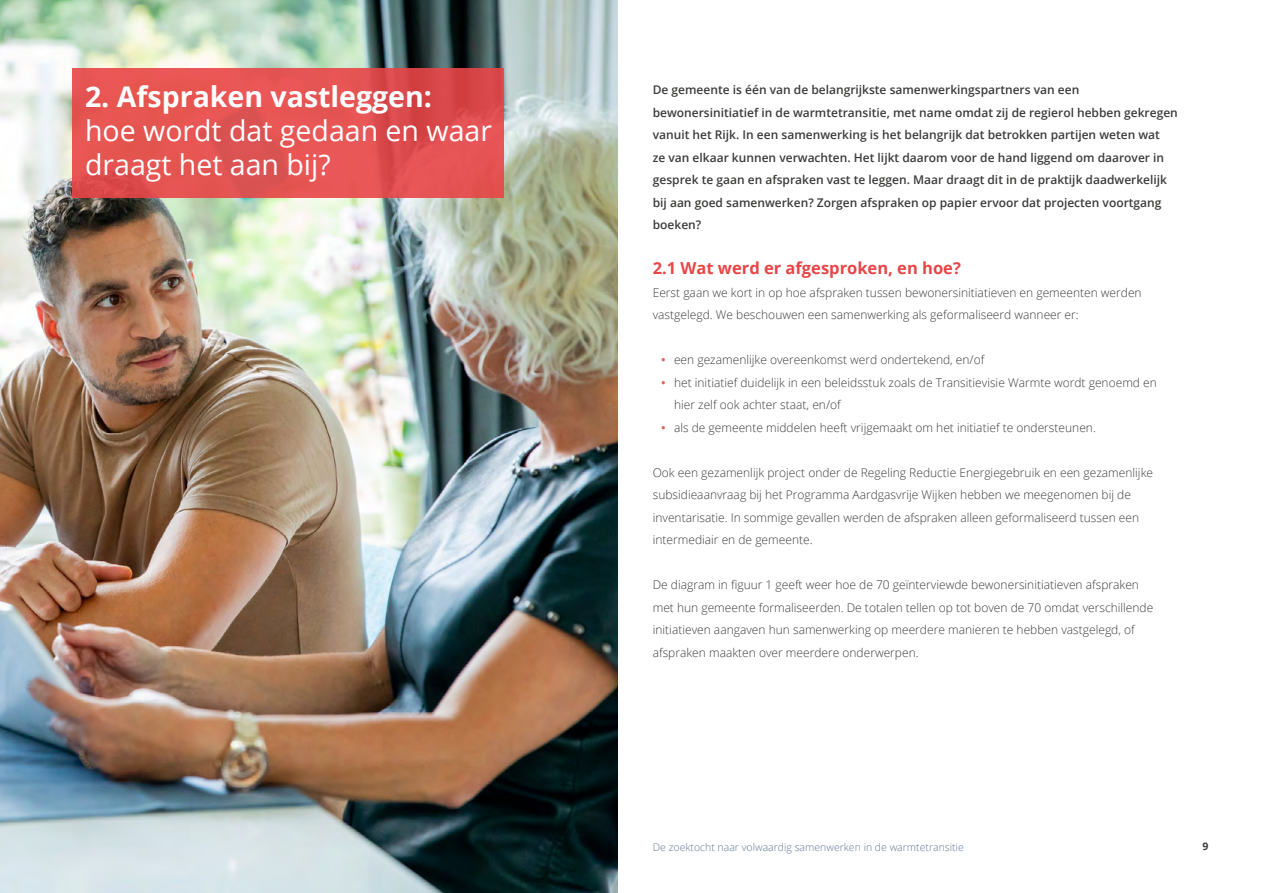
<style>
.page{position:relative;width:1263px;height:893px;background:#fff}
.page>*{position:absolute;margin:0;border:0;box-sizing:border-box;transform-origin:0 0}
.t1{font:28.5px "Open Sans";color:#fff}
.t2{font:700 28.5px "Open Sans";color:#fff}
.H3{font:700 16.5px "Open Sans";color:#e94547}
.Opsomming{font:300 12px/22.5px "Open Sans";color:#3c3c3b}
.t3{font:600 12px/22.5px "Open Sans";color:#3c3c3b}
.t4{font:300 10.5px "Open Sans";color:#607790}
.t5{font:700 10.5px "Open Sans";color:#3c3c3b}
.s1{font-weight:600;color:#eb5d56}
</style>
<div class="page">
<img style="left:0;top:0;width:618px;height:893px">
<svg style="left:72px;top:68px;width:432px;height:130px;background:#e25251"></svg>
<h1 class="t2" style="left:85px;top:76px;width:348px">2. Afspraken vastleggen:</h1>
<h1 class="t1" style="left:85px;top:111px;width:408px">hoe wordt dat gedaan en waar</h1>
<h1 class="t1" style="left:85px;top:145px;width:247px">draagt het aan bij?</h1>
<p class="t3" style="left:653px;top:78px;width:527px">De gemeente is één van de belangrijkste samenwerkingspartners van een bewonersinitiatief in de warmtetransitie, met name omdat zij de regierol hebben gekregen vanuit het Rijk. In een samenwerking is het belangrijk dat betrokken partijen weten wat<br>ze van elkaar kunnen verwachten. Het lijkt daarom voor de hand liggend om daarover in gesprek te gaan en afspraken vast te leggen. Maar draagt dit in de praktijk daadwerkelijk bij aan goed samenwerken? Zorgen afspraken op papier ervoor dat projecten voortgang boeken?</p>
<h2 class="H3" style="left:653px;top:257px;width:310px">2.1 Wat werd er afgesproken, en hoe?</h2>
<p class="Opsomming" style="left:653px;top:281px;width:490px">Eerst gaan we kort in op hoe afspraken tussen bewonersinitiatieven en gemeenten werden vastgelegd. We beschouwen een samenwerking als geformaliseerd wanneer er:</p>
<p class="Opsomming" style="left:661px;top:348px;width:325px"><span class="s1">•</span> een gezamenlijke overeenkomst werd ondertekend, en/of</p>
<p class="Opsomming" style="left:674px;top:371px;width:484px;text-indent:-13px"><span class="s1">•</span> het initiatief duidelijk in een beleidsstuk zoals de Transitievisie Warmte wordt genoemd en hier zelf ook achter staat, en/of</p>
<p class="Opsomming" style="left:661px;top:416px;width:436px"><span class="s1">•</span> als de gemeente middelen heeft vrijgemaakt om het initiatief te ondersteunen.</p>
<p class="Opsomming" style="left:653px;top:461px;width:502px">Ook een gezamenlijk project onder de Regeling Reductie Energiegebruik en een gezamenlijke subsidieaanvraag bij het Programma Aardgasvrije Wijken hebben we meegenomen bij de inventarisatie. In sommige gevallen werden de afspraken alleen geformaliseerd tussen een intermediair en de gemeente.</p>
<p class="Opsomming" style="left:653px;top:573px;width:502px">De diagram in figuur 1 geeft weer hoe de 70 geïnterviewde bewonersinitiatieven afspraken met hun gemeente formaliseerden. De totalen tellen op tot boven de 70 omdat verschillende initiatieven aangaven hun samenwerking op meerdere manieren te hebben vastgelegd, of afspraken maakten over meerdere onderwerpen.</p>
<p class="t4" style="left:653px;top:840px;width:312px">De zoektocht naar volwaardig samenwerken in de warmtetransitie</p>
<p class="t5" style="left:1202px;top:838px;width:7px">9</p>
</div>
